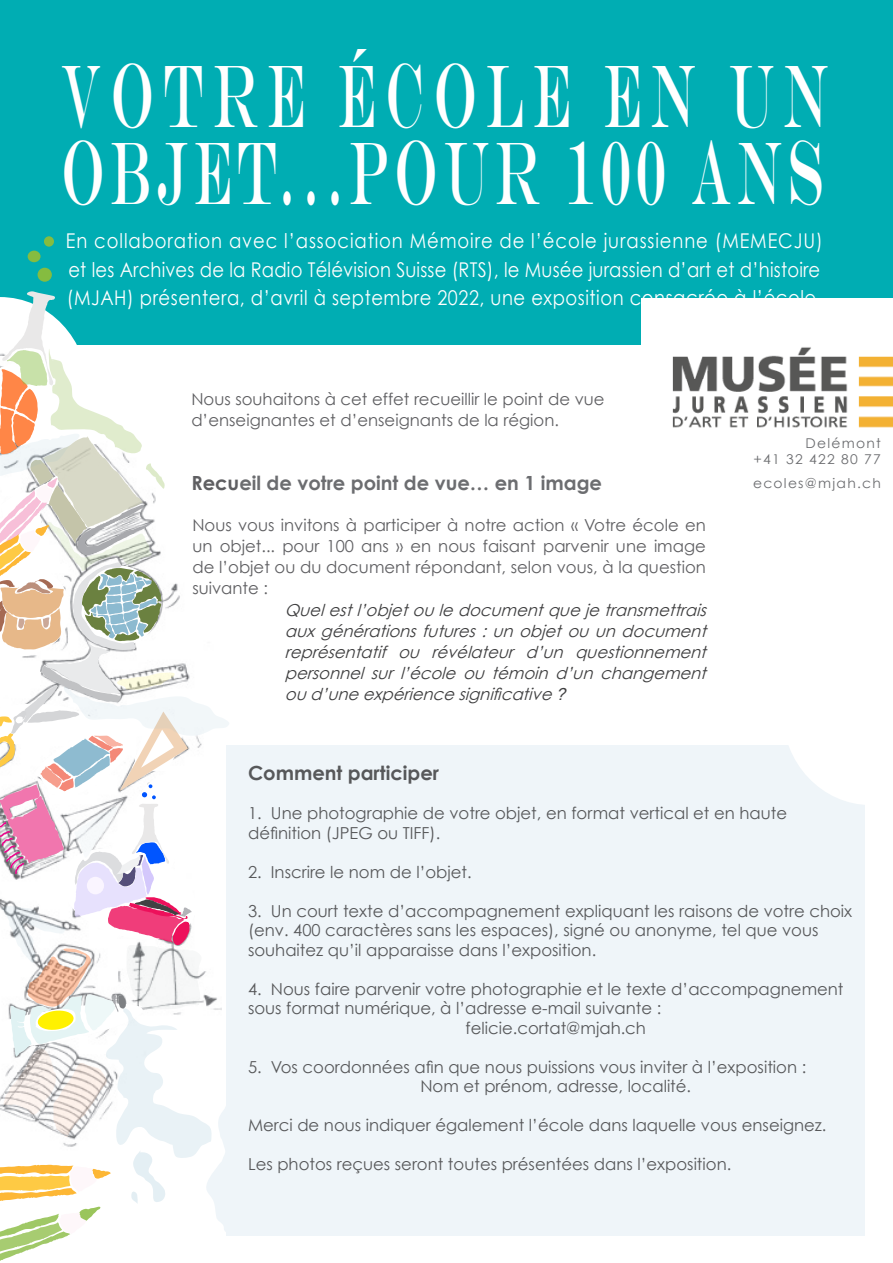
<style>
.page{position:relative;width:893px;height:1263px;background:#fff}
.page>*{position:absolute;margin:0;border:0;box-sizing:border-box;transform-origin:0 0}
.t1{font:90.75px "Engravers";letter-spacing:.12em;color:#fff;scale:.5 1}
.t2{font:90.75px "Engravers";letter-spacing:.2em;color:#fff;scale:.5 1}
.t3{font:20.4px/28.5px "Century Gothic";letter-spacing:.01em;color:#fff;scale:.88 1}
.t4{font:20.4px "Century Gothic";letter-spacing:.05em;color:#fff;scale:.88 1}
.t5{font:700 19.5px "Century Gothic";color:#6c6d70}
.t6{font:700 19.5px "Century Gothic";color:#57585a}
.t7{font:16.5px "Century Gothic";color:#57585a}
.t8{font:16.5px/21px "Century Gothic";color:#5f5f62}
.t9{font:italic 16.5px/21px "Century Gothic";color:#3e3e3f;text-align:justify}
.t10{font:13.5px "Century Gothic";letter-spacing:.09em;color:#6c6d70}
.s1{font-style:inherit}
.s2{color:#5f5f62}
.s3{font-family:"Arial"}
</style>
<div class="page">
<div style="left:0;top:0;width:893px;height:344px;background:#00adb3"></div>
<img style="left:642px;top:299px;width:251px;height:129px">
<div style="left:226px;top:745px;width:639px;height:490px;background:#eff5f9"></div>
<svg style="left:789px;top:745px;width:76px;height:60px"></svg>
<div style="left:38px;top:268px;width:14px;height:14px;background:#85bc40;border-radius:50%"></div>
<div style="left:28px;top:251px;width:13px;height:11px;background:#85bc40;border-radius:50%"></div>
<div style="left:44px;top:236px;width:10px;height:11px;background:#85bc40;border-radius:50%"></div>
<svg style="left:0;top:291px;width:233px;height:970px"></svg>
<p class="t2" style="left:61px;top:42px;width:1535px">VOTRE ÉCOLE EN UN</p>
<p class="t1" style="left:61px;top:119px;width:1525px">OBJET...POUR 100 ANS</p>
<p class="t4" style="left:66px;top:229px;width:861px">En collaboration avec l’association Mémoire de l’école jurassienne <span class="s1">(MEMECJU</span>)</p>
<p class="t3" style="left:67px;top:255px;width:859px">et les Archives de la Radio Télévision Suisse (<span class="s1">RTS</span>), le Musée jurassien d’art et d’histoire (MJAH) présentera, d’avril à septembre 2022, une exposition consacrée à l’école.</p>
<p class="t8" style="left:191px;top:388px;width:415px">Nous souhaitons à cet effet recueillir le point de vue d’enseignantes et d’enseignants de la région.</p>
<p class="t5" style="left:191px;top:471px;width:412px"><span class="s2">Recu</span>eil de votre point de vue… en 1 image</p>
<p class="t8" style="left:192px;top:514px;width:515px;text-align:justify">Nous vous invitons à participer à notre action « Votre école en un objet... pour 100 ans » en nous faisant parvenir une image de l’objet ou du document répondant, selon vous, à la question suivante :</p>
<p class="t9" style="left:285px;top:599px;width:428px">Quelestl’objetou le documentque je transmettrais aux générations futures : un objet ou un document représentatif ou révélateur d’un questionnement personnel sur l’école ou témoin d’un changement ou d’une expérience significative <span class="s3">?</span></p>
<p class="t10" style="left:806px;top:435px;width:77px">Delémont</p>
<p class="t10" style="left:754px;top:451px;width:129px">+41 32 422 80 77</p>
<p class="t10" style="left:753px;top:475px;width:129px">ecoles@mjah.ch</p>
<p class="t6" style="left:248px;top:761px;width:193px">Comment participer</p>
<p class="t7" style="left:248px;top:803px;width:541px">1. Une photographie de votre objet, en format vertical et en haute</p>
<p class="t7" style="left:248px;top:822px;width:194px">définition (JPEG ou TIFF).</p>
<p class="t7" style="left:248px;top:861px;width:225px">2. Inscrire le nom de l’objet.</p>
<p class="t7" style="left:248px;top:900px;width:606px">3. Un court texte d’accompagnement expliquant les raisons de votre choix</p>
<p class="t7" style="left:248px;top:920px;width:572px">(env. 400 caractères sans les espaces), signé ou anonyme, tel que vous</p>
<p class="t7" style="left:248px;top:939px;width:350px">souhaitez qu’il apparaisse dans l’exposition.</p>
<p class="t7" style="left:248px;top:978px;width:597px">4. Nous faire parvenir votre photographie et le texte d’accompagnement</p>
<p class="t7" style="left:248px;top:998px;width:415px">sous format numérique, à l’adresse e-mail suivante :</p>
<p class="t7" style="left:466px;top:1017px;width:182px">felicie.cortat@mjah.ch</p>
<p class="t7" style="left:248px;top:1056px;width:560px">5. Vos coordonnées afin que nous puissions vous inviter à l’exposition :</p>
<p class="t7" style="left:420px;top:1076px;width:272px">Nom et prénom, adresse, localité.</p>
<p class="t7" style="left:248px;top:1115px;width:580px">Merci de nous indiquer également l’école dans laquelle vous enseignez.</p>
<p class="t7" style="left:248px;top:1154px;width:485px">Les photos reçues seront toutes présentées dans l’exposition.</p>
</div>
